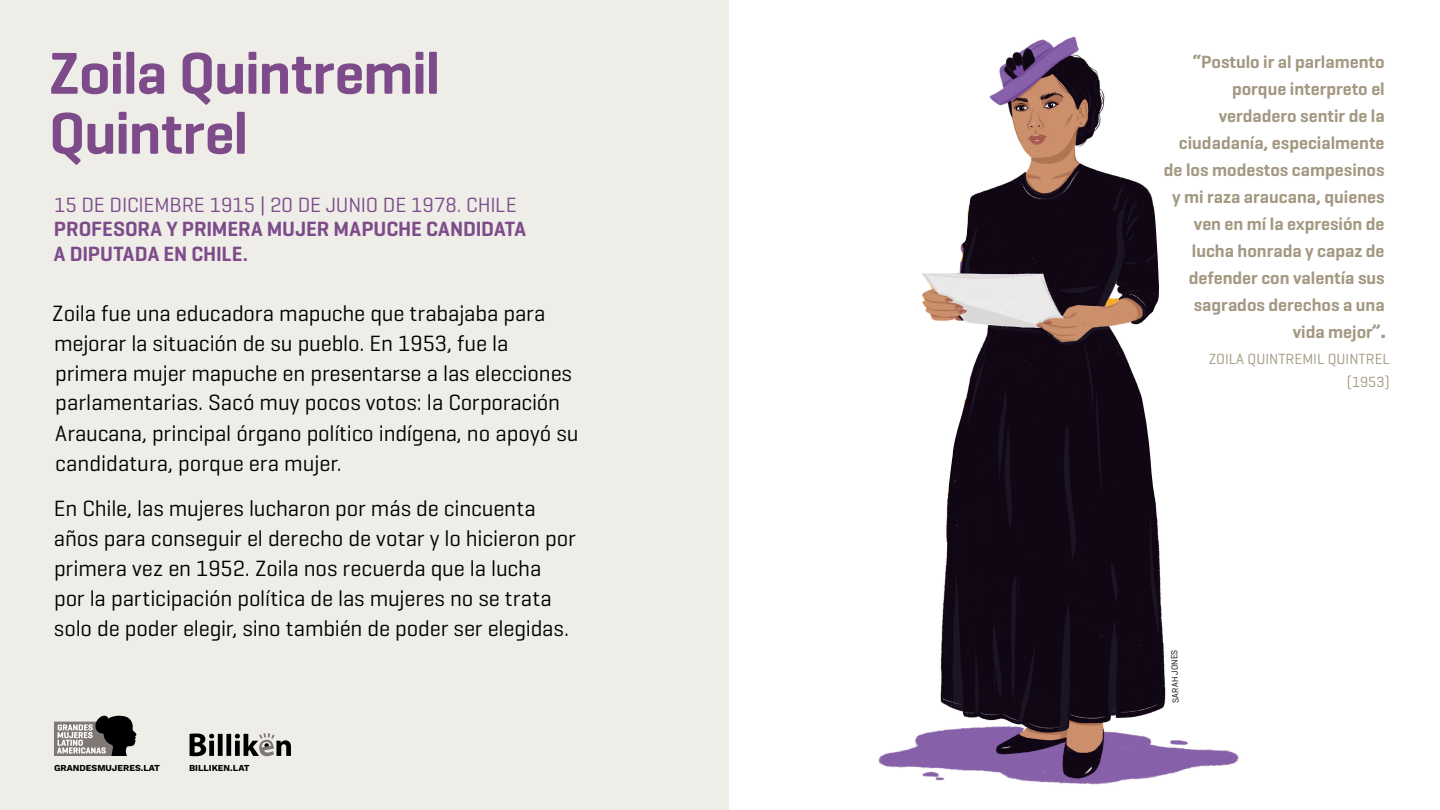
<style>
.page{position:relative;width:1440px;height:810px;background:#fff}
.page>*{position:absolute;margin:0;border:0;box-sizing:border-box;transform-origin:0 0}
.Mujer_Nombre{font:600 60px/60px "Geogrotesque";letter-spacing:-.02em;color:#7d4b8a}
.Volanta_negra{font:22.5px/30px "Geogrotesque";letter-spacing:-.01em;color:#000}
.Volanta_negra-2{font:600 21px/24.5px "Geogrotesque";color:#7d4b8a}
.Pr_Textual_sufragist{font:600 18px/27px "Geogrotesque";color:#a39881;text-align:right}
.t1{font:15px/22.5px "Geogrotesque";color:#a39881;text-align:right}
.t2{font:9px "Work Sans";color:#000}
.Volanta_negra-3{font:9px "Geogrotesque";color:#000}
.s1{font-weight:400}
</style>
<div class="page">
<div style="left:0;top:0;width:729px;height:810px;background:#eeede8"></div>
<svg style="left:190px;top:733px;width:101px;height:23px"></svg>
<svg style="left:54px;top:716px;width:83px;height:40px"></svg>
<img style="left:878px;top:37px;width:361px;height:748px">
<p class="Mujer_Nombre" style="left:49px;top:43px;width:393px">Zoila Quintremil<br>Quintrel</p>
<p class="Volanta_negra-2" style="left:54px;top:192px;width:474px"><span class="s1">15 DE DICIEMBRE 1915 | 20 DE JUNIO DE 1978. CHILE<br></span>PROFESORA Y PRIMERA MUJER MAPUCHE CANDIDATA<br>A DIPUTADA EN CHILE.</p>
<p class="Volanta_negra" style="left:52px;top:297px;width:528px">Zoila fue una educadora mapuche que trabajaba para mejorar la situación de su pueblo. En 1953, fue la primera mujer mapuche en presentarse a las elecciones parlamentarias. Sacó muy pocos votos: la Corporación Araucana, principal órgano político indígena, no apoyó su candidatura, porque era mujer.</p>
<p class="Volanta_negra" style="left:54px;top:492px;width:524px">En Chile, las mujeres lucharon por más de cincuenta años para conseguir el derecho de votar y lo hicieron por primera vez en 1952. Zoila nos recuerda que la lucha por la participación política de las mujeres no se trata solo de poder elegir, sino también de poder ser elegidas.</p>
<p class="t2" style="left:54px;top:761px;width:108px">GRANDESMUJERES.LAT</p>
<p class="t2" style="left:189px;top:761px;width:62px">BILLIKEN.LAT</p>
<p class="Pr_Textual_sufragist" style="left:1164px;top:48px;width:223px">“Postulo ir al parlamento porque interpreto el verdadero sentir de la ciudadanía, especialmente de los modestos campesinos y mi raza araucana, quienes ven en mí la expresión de lucha honrada y capaz de defender con valentía sus sagrados derechos a una vida mejor”.</p>
<p class="t1" style="left:1209px;top:347px;width:183px">ZOILA QUINTREMIL QUINTREL (1953)</p>
<p class="Volanta_negra-3" style="left:1170px;top:703px;width:55px;rotate:-91deg">SARAH JONES</p>
</div>
